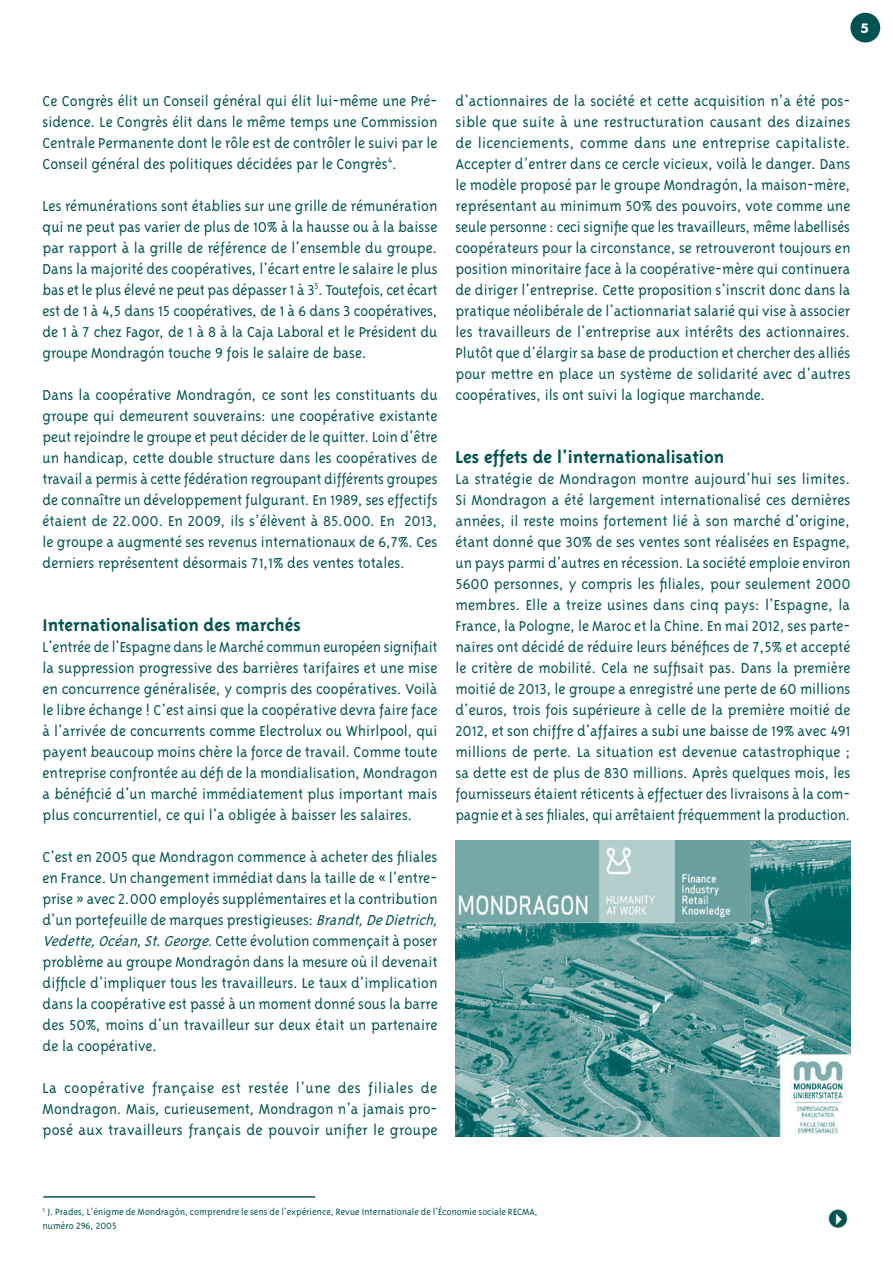
<style>
.page{position:relative;width:893px;height:1263px;background:#fff}
.page>*{position:absolute;margin:0;border:0;box-sizing:border-box;transform-origin:0 0}
.t1{font:700 19.5px "Triplex";color:#005351}
.t2{font:300 16.5px/21px "Triplex";color:#005351;text-align:justify}
.t3{font:700 13.5px "Futura BT";color:#fff}
.t4{font:300 10.5px/13.5px "Triplex";color:#005351}
.s1{font-style:italic}
</style>
<div class="page">
<div style="left:850px;top:13px;width:30px;height:30px;background:#005351;border-radius:50%"></div>
<hr style="left:43px;top:1196px;width:272px;height:2px;background:#005351">
<img style="left:455px;top:841px;width:395px;height:295px">
<p class="t3" style="left:860px;top:20px;width:10px">5</p>
<p class="t2" style="left:43px;top:90px;width:396px">Ce Congrès élit un Conseil général qui élit lui-même une Pré&shy;sidence. Le Congrès élit dans le même temps une Commission Centrale Permanente dont le rôle est de contrôler le suivi par le Conseil général des politiques décidées par le Congrès<sup>4</sup>.</p>
<p class="t2" style="left:43px;top:195px;width:397px">Les rémunérations sont établies sur une grille de rémunération qui ne peut pas varier de plus de 10% à la hausse ou à la baisse par rapport à la grille de référence de l'ensemble du groupe.<br>Dans la majorité des coopératives, l'écart entre le salaire le plus bas et le plus élevé ne peut pas dépasser 1 à 3<sup>5</sup>. Toutefois, cet écart est de 1 à 4,5 dans 15 coopératives, de 1 à 6 dans 3 coopératives, de 1 à 7 chez Fagor, de 1 à 8 à la Caja Laboral et le Président du groupe Mondragón touche 9 fois le salaire de base.</p>
<p class="t2" style="left:43px;top:384px;width:397px">Dans la coopérative Mondragón, ce sont les constituants du groupe qui demeurent souverains: une coopérative existante peut rejoindre le groupe et peut décider de le quitter. Loin d'être un handicap, cette double structure dans les coopératives de travail a permis à cette fédération regroupant différents groupes de connaître un développement fulgurant. En 1989, ses effectifs étaient de 22.000. En 2009, ils s’élèvent à 85.000. En 2013, le groupe a augmenté ses revenus internationaux de 6,7%. Ces derniers représentent désormais 71,1% des ventes totales.</p>
<p class="t1" style="left:43px;top:613px;width:260px">Internationalisation des marchés</p>
<p class="t2" style="left:43px;top:636px;width:397px">L'entrée de l'Espagne dans le Marché commun européen signifiait la suppression progressive des barrières tarifaires et une mise en concurrence généralisée, y compris des coopératives. Voilà le libre échange ! C’est ainsi que la coopérative devra faire face à l'arrivée de concurrents comme Electrolux ou Whirlpool, qui payent beaucoup moins chère la force de travail. Comme toute entreprise confrontée au défi de la mondialisation, Mondragon a bénéficié d'un marché immédiatement plus important mais plus concurrentiel, ce qui l'a obligée à baisser les salaires.</p>
<p class="t2" style="left:43px;top:846px;width:401px;text-align:left">C'est en 2005 que Mondragon commence à acheter des filiales en France. Un changement immédiat dans la taille de « l’entre&shy;prise » avec 2.000 employés supplémentaires et la contribution d'un portefeuille de marques prestigieuses: <span class="s1">Brandt,DeDietrich, Vedette,Océan,St.George</span>. Cette évolution commençait à poser problème au groupe Mondragón dans la mesure où il devenait difficle d’impliquer tous les travailleurs. Le taux d’implication dans la coopérative est passé à un moment donné sous la barre des 50%, moins d'un travailleur sur deux était un partenaire de la coopérative.</p>
<p class="t2" style="left:43px;top:1077px;width:397px">La coopérative française est restée l’une des filiales de Mondragon. Mais, curieusement, Mondragon n’a jamais pro&shy;posé aux travailleurs français de pouvoir unifier le groupe</p>
<p class="t2" style="left:455px;top:90px;width:397px">d'actionnaires de la société et cette acquisition n’a été pos&shy;sible que suite à une restructuration causant des dizaines de licenciements, comme dans une entreprise capitaliste.<br>Accepter d’entrer dans ce cercle vicieux, voilà le danger. Dans le modèle proposé par le groupe Mondragón, la maison-mère, représentant au minimum 50% des pouvoirs, vote comme une seule personne : ceci signifie que les travailleurs, même labellisés coopérateurs pour la circonstance, se retrouveront toujours en position minoritaire face à la coopérative-mère qui continuera de diriger l'entreprise. Cette proposition s'inscrit donc dans la pratique néolibérale de l'actionnariat salarié qui vise à associer les travailleurs de l'entreprise aux intérêts des actionnaires.<br>Plutôt que d’élargir sa base de production et chercher des alliés pour mettre en place un système de solidarité avec d’autres coopératives, ils ont suivi la logique marchande.</p>
<p class="t1" style="left:455px;top:445px;width:270px">Les effets de l'internationalisation</p>
<p class="t2" style="left:455px;top:468px;width:397px">La stratégie de Mondragon montre aujourd’hui ses limites.<br>Si Mondragon a été largement internationalisé ces dernières années, il reste moins fortement lié à son marché d'origine, étant donné que 30% de ses ventes sont réalisées en Espagne, un pays parmi d’autres en récession. La société emploie environ 5600 personnes, y compris les filiales, pour seulement 2000 membres. Elle a treize usines dans cinq pays: l'Espagne, la France, la Pologne, le Maroc et la Chine. En mai 2012, ses parte&shy;naires ont décidé de réduire leurs bénéfices de 7,5% et accepté le critère de mobilité. Cela ne suffisait pas. Dans la première moitié de 2013, le groupe a enregistré une perte de 60 millions d'euros, trois fois supérieure à celle de la première moitié de 2012, et son chiffre d'affaires a subi une baisse de 19% avec 491 millions de perte. La situation est devenue catastrophique ; sa dette est de plus de 830 millions. Après quelques mois, les fournisseurs étaient réticents à effectuer des livraisons à la com&shy;pagnie et à ses filiales, qui arrêtaient fréquemment la production.</p>
<p class="t4" style="left:43px;top:1205px;width:497px"><sup>5</sup> J. Prades, L'énigme de Mondragón, comprendre le sens de l'expérience, Revue Internationale de l'Économie sociale RECMA, numéro 296, 2005</p>
</div>
